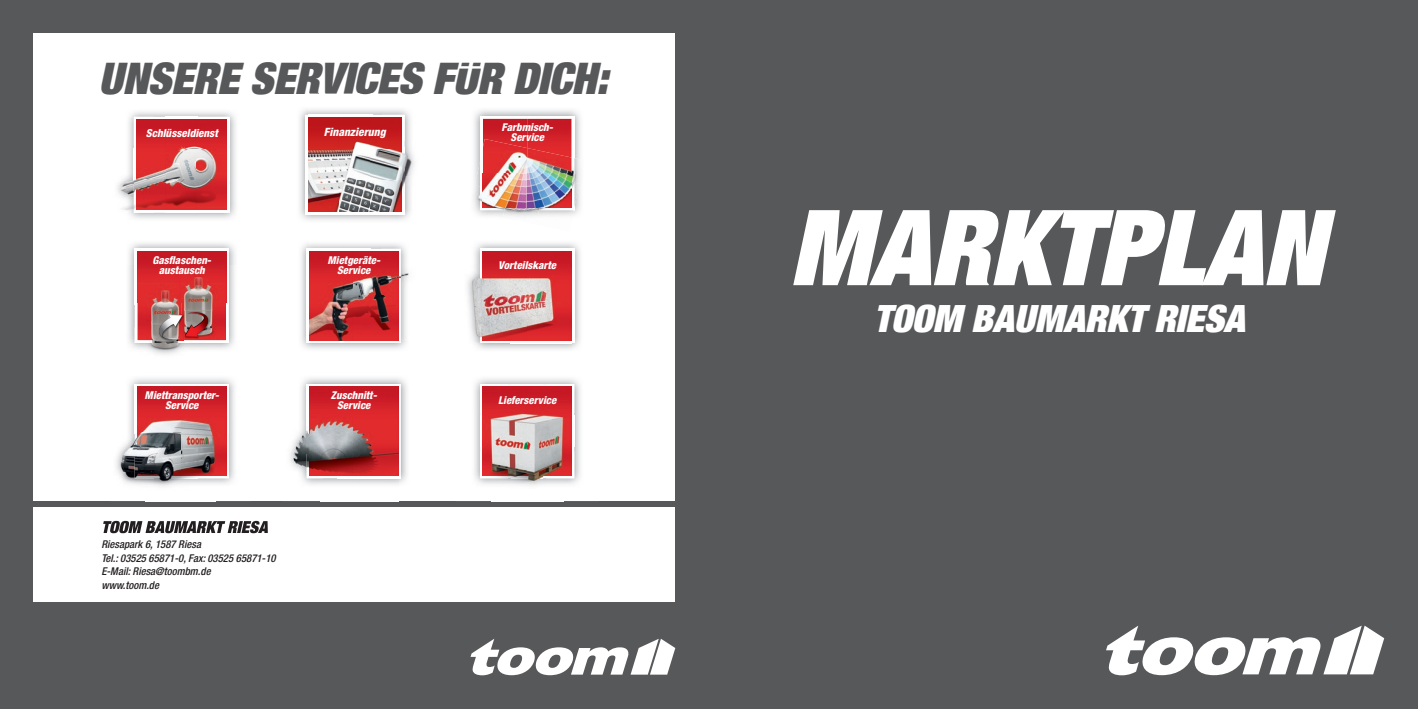
<style>
.page{position:relative;width:1418px;height:709px;background:#fff}
.page>*{position:absolute;margin:0;border:0;box-sizing:border-box;transform-origin:0 0}
.t1{font:105px "Toom Helvetica";letter-spacing:-.005em;color:#fff}
.t2{font:43.5px "Toom Helvetica";letter-spacing:-.005em;color:#57585a}
.t3{font:37.5px "Toom Helvetica";letter-spacing:-.005em;color:#fff}
.t4{font:italic 800 condensed 11.38px "Helvetica Neue LT Pro";color:#fff}
.t5{font:italic 800 condensed 11px "Helvetica Neue LT Pro";color:#fff}
.t6{font:italic 800 condensed 10.75px/10.5px "Helvetica Neue LT Pro";color:#fff;text-align:center}
.t7{font:italic 500 condensed 10.75px/13.8px "Helvetica Neue LT Pro";color:#231f20}
</style>
<div class="page">
<div style="left:0;top:0;width:1417px;height:709px;background:#57585a"></div>
<svg style="left:1106px;top:625px;width:278px;height:50px"></svg>
<svg style="left:470px;top:639px;width:205px;height:36px"></svg>
<div style="left:34px;top:507px;width:641px;height:95px;background:#fff"></div>
<svg style="left:251px;top:521px;width:17px;height:12px"></svg>
<img style="left:238px;top:521px;width:13px;height:12px">
<svg style="left:228px;top:521px;width:10px;height:12px"></svg>
<img style="left:207px;top:521px;width:18px;height:12px">
<svg style="left:188px;top:521px;width:19px;height:12px"></svg>
<img style="left:175px;top:521px;width:13px;height:12px">
<svg style="left:145px;top:521px;width:30px;height:12px"></svg>
<img style="left:129px;top:521px;width:13px;height:12px">
<svg style="left:103px;top:521px;width:26px;height:12px"></svg>
<div style="left:34px;top:34px;width:641px;height:467px;background:#fff"></div>
<img style="left:299px;top:109px;width:111px;height:111px">
<svg style="left:305px;top:115px;width:100px;height:99px"></svg>
<img style="left:308px;top:109px;width:73px;height:6px">
<img style="left:381px;top:109px;width:30px;height:32px">
<img style="left:405px;top:141px;width:10px;height:70px">
<img style="left:308px;top:115px;width:64px;height:3px">
<img style="left:372px;top:115px;width:33px;height:32px">
<img style="left:402px;top:147px;width:3px;height:64px">
<img style="left:308px;top:118px;width:94px;height:93px">
<img style="left:301px;top:378px;width:106px;height:107px">
<svg style="left:307px;top:384px;width:94px;height:94px"></svg>
<img style="left:320px;top:501px;width:78px;height:1px">
<img style="left:291px;top:387px;width:16px;height:66px">
<img style="left:290px;top:453px;width:34px;height:32px">
<img style="left:324px;top:478px;width:74px;height:7px">
<img style="left:307px;top:387px;width:2px;height:61px">
<img style="left:307px;top:448px;width:30px;height:30px">
<img style="left:337px;top:475px;width:61px;height:3px">
<img style="left:309px;top:387px;width:89px;height:88px">
<svg style="left:137px;top:386px;width:90px;height:3px"></svg>
<img style="left:137px;top:387px;width:89px;height:2px">
<img style="left:145px;top:501px;width:71px;height:1px">
<img style="left:117px;top:389px;width:18px;height:68px">
<img style="left:229px;top:389px;width:6px;height:68px">
<img style="left:116px;top:457px;width:39px;height:29px">
<img style="left:155px;top:478px;width:41px;height:8px">
<img style="left:196px;top:457px;width:39px;height:27px">
<img style="left:137px;top:389px;width:90px;height:44px">
<img style="left:135px;top:437px;width:31px;height:41px">
<img style="left:166px;top:475px;width:31px;height:3px">
<img style="left:197px;top:433px;width:32px;height:45px">
<img style="left:137px;top:432px;width:89px;height:43px">
<img style="left:474px;top:110px;width:107px;height:105px">
<svg style="left:480px;top:116px;width:94px;height:41px"></svg>
<img style="left:483px;top:119px;width:44px;height:20px">
<img style="left:527px;top:119px;width:44px;height:29px">
<img style="left:574px;top:158px;width:7px;height:26px">
<img style="left:574px;top:183px;width:5px;height:24px">
<img style="left:475px;top:160px;width:5px;height:25px">
<img style="left:473px;top:185px;width:30px;height:32px">
<img style="left:503px;top:207px;width:36px;height:10px">
<img style="left:537px;top:210px;width:36px;height:7px">
<img style="left:480px;top:147px;width:3px;height:27px">
<img style="left:571px;top:157px;width:3px;height:36px">
<img style="left:480px;top:174px;width:25px;height:36px">
<img style="left:539px;top:193px;width:35px;height:17px">
<img style="left:483px;top:139px;width:44px;height:68px">
<img style="left:527px;top:148px;width:44px;height:59px">
<img style="left:301px;top:243px;width:105px;height:106px">
<div style="left:307px;top:249px;width:94px;height:94px;background:linear-gradient(to right,#fff,#fff)"></div>
<img style="left:309px;top:243px;width:71px;height:6px">
<img style="left:380px;top:243px;width:28px;height:30px">
<img style="left:401px;top:273px;width:8px;height:67px">
<img style="left:309px;top:249px;width:61px;height:3px">
<img style="left:370px;top:249px;width:31px;height:30px">
<img style="left:398px;top:279px;width:3px;height:61px">
<img style="left:309px;top:252px;width:89px;height:88px">
<img style="left:491px;top:501px;width:73px;height:1px">
<img style="left:474px;top:378px;width:34px;height:35px">
<img style="left:546px;top:378px;width:35px;height:35px">
<img style="left:474px;top:413px;width:6px;height:37px">
<img style="left:574px;top:413px;width:7px;height:37px">
<img style="left:474px;top:450px;width:34px;height:35px">
<img style="left:508px;top:478px;width:38px;height:8px">
<img style="left:546px;top:450px;width:35px;height:34px">
<img style="left:480px;top:384px;width:31px;height:31px">
<img style="left:511px;top:386px;width:32px;height:1px">
<img style="left:543px;top:384px;width:31px;height:31px">
<img style="left:482px;top:415px;width:1px;height:32px">
<img style="left:571px;top:415px;width:1px;height:32px">
<img style="left:480px;top:447px;width:31px;height:31px">
<img style="left:511px;top:475px;width:32px;height:3px">
<img style="left:543px;top:447px;width:31px;height:31px">
<img style="left:483px;top:387px;width:88px;height:88px">
<img style="left:474px;top:243px;width:106px;height:106px">
<svg style="left:480px;top:249px;width:94px;height:94px"></svg>
<img style="left:483px;top:252px;width:88px;height:88px">
<img style="left:467px;top:264px;width:13px;height:43px">
<img style="left:469px;top:307px;width:31px;height:42px">
<img style="left:500px;top:343px;width:71px;height:7px">
<img style="left:480px;top:264px;width:3px;height:39px">
<img style="left:480px;top:303px;width:30px;height:40px">
<img style="left:510px;top:340px;width:61px;height:3px">
<img style="left:129px;top:243px;width:106px;height:22px">
<svg style="left:135px;top:249px;width:94px;height:16px"></svg>
<img style="left:137px;top:252px;width:89px;height:13px">
<img style="left:128px;top:265px;width:7px;height:61px">
<img style="left:229px;top:265px;width:6px;height:61px">
<img style="left:128px;top:326px;width:35px;height:29px">
<img style="left:163px;top:343px;width:37px;height:12px">
<img style="left:200px;top:326px;width:35px;height:23px">
<img style="left:137px;top:265px;width:90px;height:38px">
<img style="left:135px;top:326px;width:31px;height:17px">
<img style="left:166px;top:341px;width:13px;height:2px">
<img style="left:200px;top:326px;width:29px;height:17px">
<img style="left:137px;top:303px;width:89px;height:37px">
<svg style="left:158px;top:311px;width:51px;height:30px;background:#a96e6d"></svg>
<img style="left:128px;top:111px;width:27px;height:35px">
<img style="left:197px;top:111px;width:39px;height:35px">
<img style="left:119px;top:146px;width:15px;height:38px">
<img style="left:230px;top:146px;width:6px;height:38px">
<img style="left:117px;top:184px;width:38px;height:35px">
<img style="left:197px;top:184px;width:39px;height:35px">
<img style="left:134px;top:117px;width:32px;height:32px">
<img style="left:166px;top:117px;width:32px;height:3px">
<img style="left:198px;top:117px;width:32px;height:29px">
<img style="left:134px;top:149px;width:93px;height:32px">
<img style="left:134px;top:181px;width:21px;height:32px">
<img style="left:198px;top:184px;width:32px;height:29px">
<img style="left:137px;top:120px;width:90px;height:30px">
<img style="left:137px;top:180px;width:90px;height:30px">
<h2 class="t2" style="left:98px;top:59px;width:511px">UNSERE SERVICES FÜR DICH:</h2>
<p class="t5" style="left:146px;top:126px;width:73px">Schlüsseldienst</p>
<p class="t4" style="left:324px;top:124px;width:63px">Finanzierung</p>
<p class="t6" style="left:501px;top:121px;width:53px">Farbmisch-<br>Service</p>
<p class="t6" style="left:153px;top:254px;width:60px">Gasflaschen&shy;austausch</p>
<p class="t6" style="left:327px;top:254px;width:54px">Mietgeräte-<br>Service</p>
<p class="t6" style="left:498px;top:259px;width:59px">Vorteilskarte</p>
<p class="t6" style="left:145px;top:389px;width:76px">Miettransporter-<br>Service</p>
<p class="t6" style="left:331px;top:389px;width:48px">Zuschnitt-<br>Service</p>
<p class="t6" style="left:498px;top:394px;width:59px">Lieferservice</p>
<p class="t7" style="left:101px;top:537px;width:176px">Riesapark 6, 1587 Riesa<br>Tel.: 03525 65871-0, Fax: 03525 65871-10<br>E-Mail: Riesa@toombm.de<br>www.toom.de</p>
<h1 class="t1" style="left:789px;top:203px;width:536px">MARKTPLAN</h1>
<h3 class="t3" style="left:874px;top:303px;width:373px">TOOM BAUMARKT RIESA</h3>
</div>
